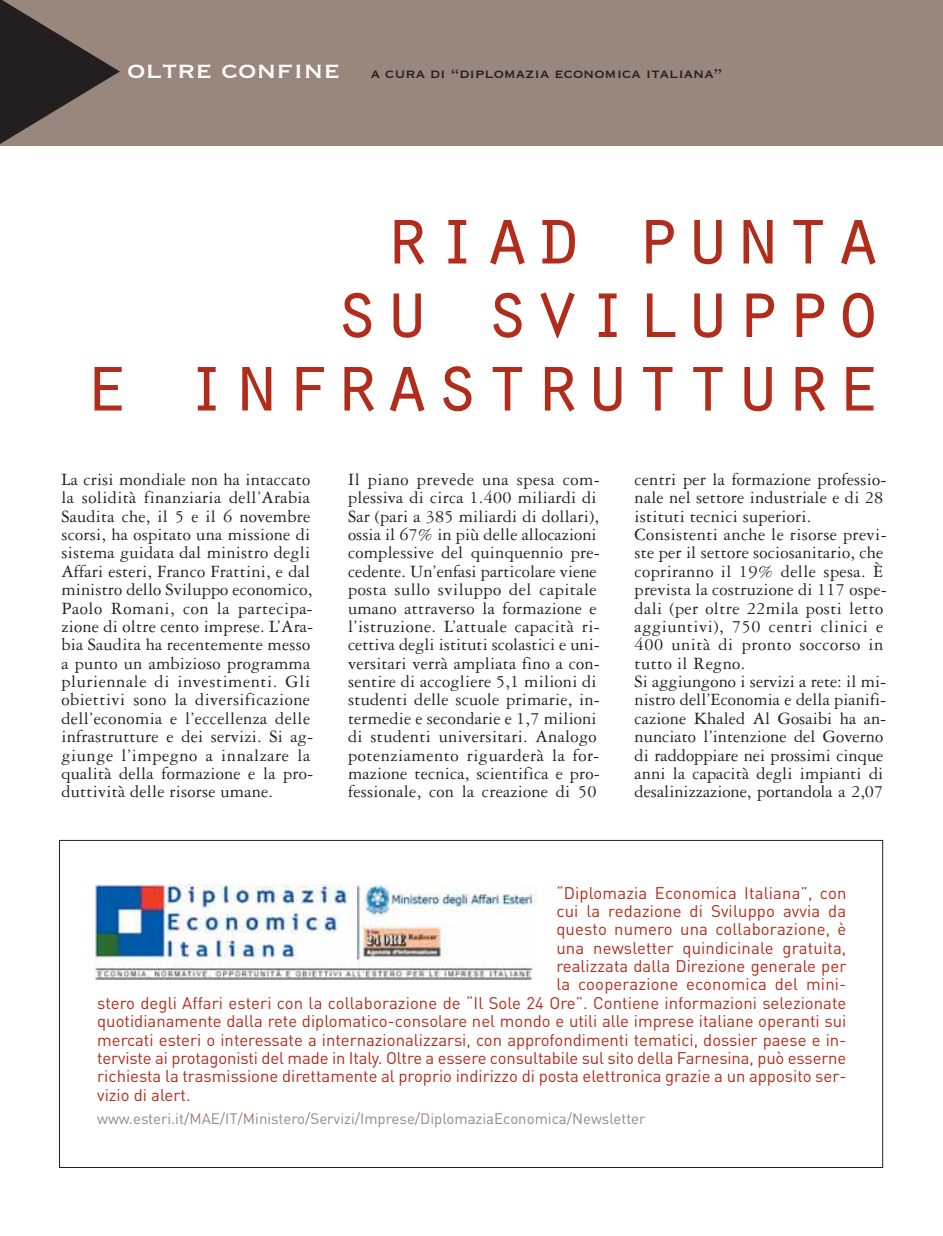
<style>
.page{position:relative;width:943px;height:1236px;background:#fff}
.page>*{position:absolute;margin:0;border:0;box-sizing:border-box;transform-origin:0 0}
.t1{font:83.48px/73.5px "Orator";color:#b12c1b;text-align:right}
.t2{font:18.38px/18.4px "Garamond 3 LT Std";letter-spacing:.01em;color:#231f20}
.t3{font:16.62px "DIN";color:#b12c1b}
.t4{font:16.62px "Copperplate";color:#231f20}
.t5{font:15.05px "DIN";color:#99877d}
.s1{font-size:30.1px;color:#fff}
</style>
<div class="page">
<div style="left:0;top:0;width:942px;height:146px;background:#99877d"></div>
<svg style="left:0;top:0;width:120px;height:144px"></svg>
<div style="left:95px;top:884px;width:449px;height:98px;background:linear-gradient(to right,#fff,#fff)"></div>
<img style="left:95px;top:884px;width:442px;height:95px">
<p class="t4" style="left:127px;top:62px;width:596px"><span class="s1">oltre confine</span> a cura di “diplomazia economica italiana”</p>
<h1 class="t1" style="left:81px;top:198px;width:803px">riad punta<br>su sviluppo<br>e infrastrutture</h1>
<p class="t2" style="left:61px;top:471px;width:253px">La crisi mondiale non ha intaccato la solidità finanziaria dell’Arabia Saudita che, il 5 e il 6 novembre scorsi, ha ospitato una missione di sistema guidata dal ministro degli Affari esteri, Franco Frattini, e dal ministro dello Sviluppo economico, Paolo Romani, con la partecipa&shy;zione di oltre cento imprese. L’Ara&shy;bia Saudita ha recentemente messo a punto un ambizioso programma pluriennale di investimenti. Gli obiettivi sono la diversificazione dell’economia e l’eccellenza delle infrastrutture e dei servizi. Si ag&shy;giunge l’impegno a innalzare la qualità della formazione e la pro&shy;duttività delle risorse umane.</p>
<p class="t2" style="left:348px;top:471px;width:253px">Il piano prevede una spesa com&shy;plessiva di circa 1.400 miliardi di Sar (pari a 385 miliardi di dollari), ossia il 67% in più delle allocazioni complessive del quinquennio pre&shy;cedente. Un’enfasi particolare viene posta sullo sviluppo del capitale umano attraverso la formazione e l’istruzione. L’attuale capacità ri&shy;cettiva degli istituti scolastici e uni&shy;versitari verrà ampliata fino a con&shy;sentire di accogliere 5,1 milioni di studenti delle scuole primarie, in&shy;termedie e secondarie e 1,7 milioni di studenti universitari. Analogo potenziamento riguarderà la for&shy;mazione tecnica, scientifica e pro&shy;fessionale, con la creazione di 50</p>
<p class="t2" style="left:634px;top:471px;width:253px">centri per la formazione professio&shy;nale nel settore industriale e di 28 istituti tecnici superiori.<br>Consistenti anche le risorse previ&shy;ste per il settore sociosanitario, che copriranno il 19% delle spesa. È prevista la costruzione di 117 ospe&shy;dali (per oltre 22mila posti letto aggiuntivi), 750 centri clinici e 400 unità di pronto soccorso in tutto il Regno.<br>Si aggiungono i servizi a rete: il mi&shy;nistro dell’Economia e della pianifi&shy;cazione Khaled Al Gosaibi ha an&shy;nunciato l’intenzione del Governo di raddoppiare nei prossimi cinque anni la capacità degli impianti di desalinizzazione, portandola a 2,07</p>
<p class="t3" style="left:556px;top:885px;width:291px">“Diplomazia Economica Italiana”, con</p>
<p class="t3" style="left:556px;top:904px;width:291px">cui la redazione di Sviluppo avvia da</p>
<p class="t3" style="left:556px;top:922px;width:291px">questo numero una collaborazione, è</p>
<p class="t3" style="left:556px;top:941px;width:291px">una newsletter quindicinale gratuita,</p>
<p class="t3" style="left:556px;top:959px;width:291px">realizzata dalla Direzione generale per</p>
<p class="t3" style="left:556px;top:977px;width:291px">la cooperazione economica del mini-</p>
<p class="t3" style="left:97px;top:996px;width:750px">stero degli Affari esteri con la collaborazione de “Il Sole 24 Ore”. Contiene informazioni selezionate</p>
<p class="t3" style="left:97px;top:1014px;width:750px">quotidianamente dalla rete diplomatico-consolare nel mondo e utili alle imprese italiane operanti sui</p>
<p class="t3" style="left:97px;top:1032px;width:750px">mercati esteri o interessate a internazionalizzarsi, con approfondimenti tematici, dossier paese e in-</p>
<p class="t3" style="left:97px;top:1051px;width:750px">terviste ai protagonisti del made in Italy. Oltre a essere consultabile sul sito della Farnesina, può esserne</p>
<p class="t3" style="left:97px;top:1069px;width:750px">richiesta la trasmissione direttamente al proprio indirizzo di posta elettronica grazie a un apposito ser-</p>
<p class="t3" style="left:97px;top:1088px;width:95px">vizio di alert.</p>
<p class="t5" style="left:97px;top:1112px;width:550px">www.esteri.it/MAE/IT/Ministero/Servizi/Imprese/DiplomaziaEconomica/Newsletter</p>
</div>
